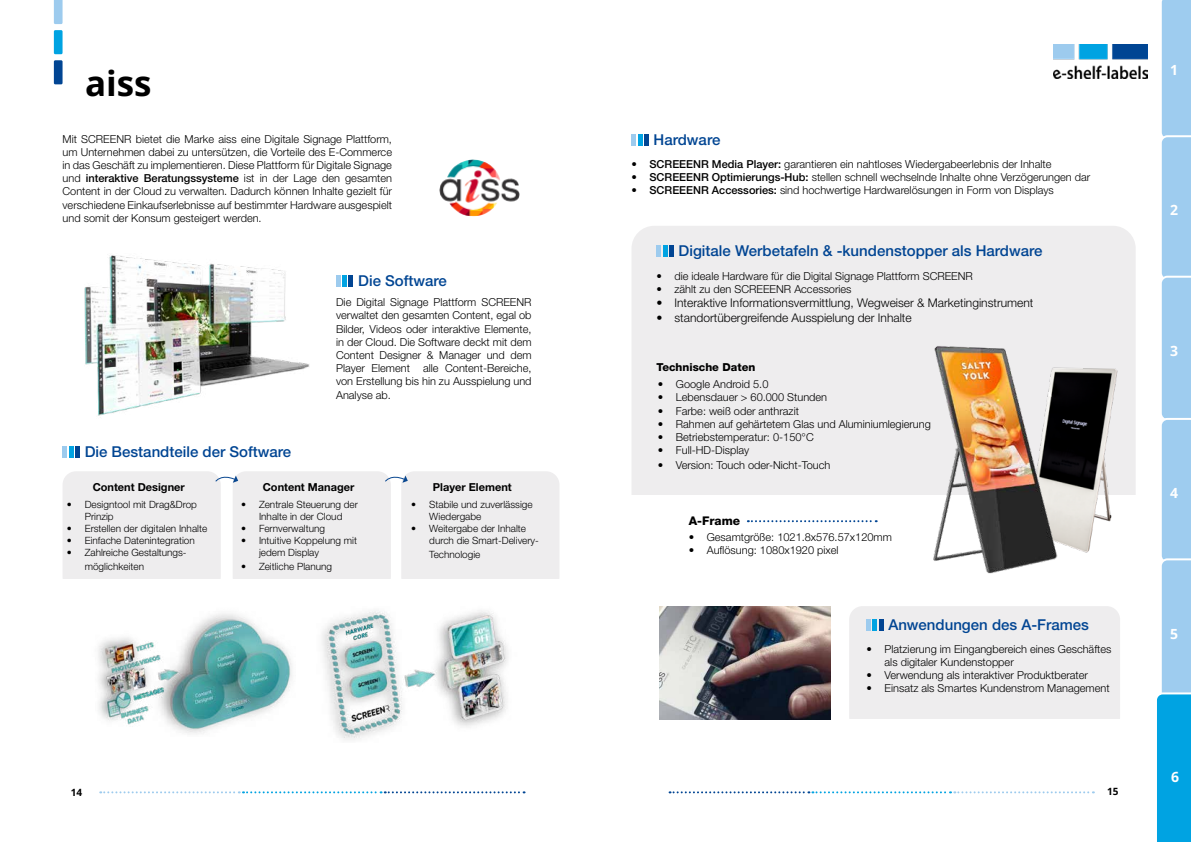
<style>
.page{position:relative;width:1191px;height:842px;background:#fff}
.page>*{position:absolute;margin:0;border:0;box-sizing:border-box;transform-origin:0 0}
.t1{font:700 35px "Open Sans";color:#000}
.t2{font:500 15px "Helvetica Neue LT Std";color:#014593}
.t3{font:700 14px "Open Sans";color:#fff}
.t4{font:300 12px "Helvetica Neue LT Std";color:#000}
.t5{font:800 12px "Helvetica Neue LT Std";color:#000}
.t6{font:300 11px/13.2px "Helvetica Neue LT Std";color:#000;text-align:justify}
.t7{font:700 11px "Helvetica Neue LT Std";color:#000}
.t8{font:800 11px "Helvetica Neue LT Std";color:#000}
.t9{font:300 10px/12px "Helvetica Neue LT Std";color:#000}
.t10{font:700 10px "Open Sans";color:#000}
.s1{font-weight:500}
</style>
<div class="page">
<svg style="left:100px;top:791px;width:424px;height:2px"></svg>
<img style="left:1053px;top:45px;width:94px;height:33px">
<div style="left:54px;top:30px;width:9px;height:24px;background:#00a3e2"></div>
<svg style="left:54px;top:0;width:9px;height:24px"></svg>
<div style="left:54px;top:60px;width:9px;height:24px;background:#014593"></div>
<svg style="left:669px;top:791px;width:424px;height:2px"></svg>
<div style="left:233px;top:471px;width:158px;height:119px;background:#eeedee;border-radius:13px"></div>
<div style="left:63px;top:471px;width:158px;height:119px;background:#eeedee;border-radius:13px"></div>
<div style="left:401px;top:471px;width:158px;height:119px;background:#eeedee;border-radius:13px"></div>
<img style="left:439px;top:159px;width:81px;height:58px">
<img style="left:84px;top:255px;width:226px;height:161px">
<div style="left:336px;top:276px;width:5px;height:11px;background:#9dcbee"></div>
<div style="left:342px;top:276px;width:5px;height:11px;background:#00a3e2"></div>
<div style="left:348px;top:276px;width:5px;height:11px;background:#014593"></div>
<div style="left:631px;top:226px;width:504px;height:300px;background:#eeedee;border-radius:23px"></div>
<div style="left:615px;top:495px;width:546px;height:52px;background:#fff"></div>
<div style="left:656px;top:245px;width:5px;height:12px;background:#9dcbee"></div>
<div style="left:662px;top:245px;width:5px;height:12px;background:#00a3e2"></div>
<hr style="left:669px;top:245px;width:4px;height:12px;background:#014593">
<img style="left:1061px;top:367px;width:57px;height:186px">
<img style="left:933px;top:346px;width:128px;height:228px">
<hr style="left:63px;top:446px;width:4px;height:12px;background:#9dcbee">
<hr style="left:69px;top:446px;width:4px;height:12px;background:#00a3e2">
<div style="left:75px;top:446px;width:5px;height:12px;background:#014593"></div>
<div style="left:631px;top:135px;width:5px;height:11px;background:#9dcbee"></div>
<div style="left:637px;top:135px;width:5px;height:11px;background:#00a3e2"></div>
<hr style="left:644px;top:135px;width:4px;height:11px;background:#014593">
<svg style="left:748px;top:520px;width:128px;height:2px"></svg>
<svg style="left:215px;top:474px;width:23px;height:9px"></svg>
<svg style="left:385px;top:474px;width:23px;height:9px"></svg>
<div style="left:849px;top:606px;width:271px;height:124px;background:#eeedee;border-radius:13px"></div>
<div style="left:866px;top:619px;width:5px;height:12px;background:#9dcbee"></div>
<div style="left:872px;top:619px;width:5px;height:12px;background:#00a3e2"></div>
<div style="left:878px;top:619px;width:5px;height:12px;background:#014593"></div>
<img style="left:659px;top:606px;width:171px;height:114px">
<svg style="left:1157px;top:0;width:34px;height:842px;background:#8ecbee"></svg>
<div style="left:55px;top:579px;width:515px;height:21px;background:#fff"></div>
<img style="left:322px;top:610px;width:186px;height:130px">
<img style="left:98px;top:613px;width:194px;height:121px">
<div style="left:837px;top:720px;width:301px;height:21px;background:#fff"></div>
<h1 class="t1" style="left:85px;top:59px;width:68px">aiss</h1>
<p class="t6" style="left:63px;top:132px;width:331px">Mit SCREENR bietet die Marke aiss eine Digitale Signage Plattform, um Unternehmen dabei zu untersützen, die Vorteile des E-Commerce in das Geschäft zu implementieren. Diese Plattform für Digitale Signage und <span class="s1">interaktive Beratungssysteme</span> ist in der Lage den gesamten Content in der Cloud zu verwalten. Dadurch können Inhalte gezielt für verschiedene Einkaufserlebnisse auf bestimmter Hardware ausgespielt und somit der Konsum gesteigert werden.</p>
<h2 class="t2" style="left:85px;top:442px;width:208px">Die Bestandteile der Software</h2>
<h2 class="t2" style="left:358px;top:272px;width:90px">Die Software</h2>
<p class="t6" style="left:336px;top:295px;width:197px">Die Digital Signage Plattform SCREENR verwaltet den gesamten Content, egal ob Bilder, Videos oder interaktive Elemente, in der Cloud. Die Software deckt mit dem Content Designer &amp; Manager und dem Player Element alle Content-Bereiche, von Erstellung bis hin zu Ausspielung und Analyse ab.</p>
<p class="t7" style="left:93px;top:480px;width:94px">Content Designer</p>
<p class="t7" style="left:263px;top:480px;width:93px">Content Manager</p>
<p class="t7" style="left:433px;top:480px;width:80px">Player Element</p>
<p class="t9" style="left:429px;top:499px;width:105px;text-indent:-18px">• Stabile und zuverlässige<br>Wiedergabe</p>
<p class="t9" style="left:429px;top:523px;width:111px;text-indent:-18px">• Weitergabe der Inhalte durch die Smart-Delivery-</p>
<p class="t9" style="left:429px;top:548px;width:53px">Technologie</p>
<p class="t9" style="left:241px;top:499px;width:118px;text-align:center">• Zentrale Steuerung der<br>Inhalte in der Cloud</p>
<p class="t9" style="left:241px;top:523px;width:85px">• Fernverwaltung</p>
<p class="t9" style="left:259px;top:535px;width:99px;text-indent:-18px">• Intuitive Koppelung mit jedem Display</p>
<p class="t9" style="left:241px;top:560px;width:92px">• Zeitliche Planung</p>
<p class="t9" style="left:85px;top:499px;width:114px;text-indent:-18px">• Designtool mit Drag&amp;Drop<br>Prinzip</p>
<p class="t9" style="left:67px;top:523px;width:142px">• Erstellen der digitalen Inhalte</p>
<p class="t9" style="left:67px;top:535px;width:130px">• Einfache Datenintegration</p>
<p class="t9" style="left:85px;top:546px;width:103px;line-height:13.2px;text-indent:-18px">• Zahlreiche Gestaltungs&shy;möglichkeiten</p>
<h2 class="t2" style="left:653px;top:131px;width:68px">Hardware</h2>
<p class="t6" style="left:631px;top:157px;width:421px"><span class="s1">• SCREEENR Media Player:</span> garantieren ein nahtloses Wiedergabeerlebnis der Inhalte</p>
<p class="t6" style="left:631px;top:170px;width:460px"><span class="s1">• SCREEENR Optimierungs-Hub:</span> stellen schnell wechselnde Inhalte ohne Verzögerungen dar</p>
<p class="t6" style="left:631px;top:183px;width:424px"><span class="s1">• SCREEENR Accessories:</span> sind hochwertige Hardwarelösungen in Form von Displays</p>
<h2 class="t2" style="left:678px;top:242px;width:365px">Digitale Werbetafeln &amp; -kundenstopper als Hardware</h2>
<p class="t6" style="left:656px;top:269px;width:318px">• die ideale Hardware für die Digital Signage Plattform SCREENR</p>
<p class="t6" style="left:656px;top:282px;width:197px">• zählt zu den SCREEENR Accessories</p>
<p class="t4" style="left:656px;top:296px;width:378px">• Interaktive Informationsvermittlung, Wegweiser &amp; Marketinginstrument</p>
<p class="t4" style="left:656px;top:310px;width:257px">• standortübergreifende Ausspielung der Inhalte</p>
<p class="t8" style="left:656px;top:360px;width:100px">Technische Daten</p>
<p class="t6" style="left:658px;top:377px;width:112px">• Google Android 5.0</p>
<p class="t6" style="left:658px;top:391px;width:171px">• Lebensdauer &gt; 60.000 Stunden</p>
<p class="t6" style="left:658px;top:404px;width:143px">• Farbe: weiß oder anthrazit</p>
<p class="t6" style="left:658px;top:417px;width:274px">• Rahmen auf gehärtetem Glas und Aluminiumlegierung</p>
<p class="t6" style="left:658px;top:430px;width:157px">• Betriebstemperatur: 0-150°C</p>
<p class="t6" style="left:658px;top:443px;width:93px">• Full-HD-Display</p>
<p class="t6" style="left:658px;top:458px;width:174px">• Version: Touch oder-Nicht-Touch</p>
<p class="t5" style="left:689px;top:513px;width:53px">A-Frame</p>
<p class="t6" style="left:689px;top:530px;width:205px">• Gesamtgröße: 1021.8x576.57x120mm</p>
<p class="t6" style="left:689px;top:543px;width:151px">• Auflösung: 1080x1920 pixel</p>
<h2 class="t2" style="left:888px;top:616px;width:202px">Anwendungen des A-Frames</h2>
<p class="t6" style="left:884px;top:642px;width:228px;text-indent:-18px">• Platzierung im Eingangbereich eines Geschäftes als digitaler Kundenstopper</p>
<p class="t6" style="left:866px;top:668px;width:223px">• Verwendung als interaktiver Produktberater</p>
<p class="t6" style="left:866px;top:682px;width:244px">• Einsatz als Smartes Kundenstrom Management</p>
<p class="t10" style="left:71px;top:785px;width:13px">14</p>
<p class="t10" style="left:1107px;top:785px;width:13px">15</p>
<p class="t3" style="left:1170px;top:60px;width:10px">1</p>
<p class="t3" style="left:1170px;top:201px;width:10px">2</p>
<p class="t3" style="left:1170px;top:341px;width:10px">3</p>
<p class="t3" style="left:1170px;top:483px;width:10px">4</p>
<p class="t3" style="left:1170px;top:624px;width:10px">5</p>
<p class="t3" style="left:1170px;top:765px;width:10px">66</p>
</div>
